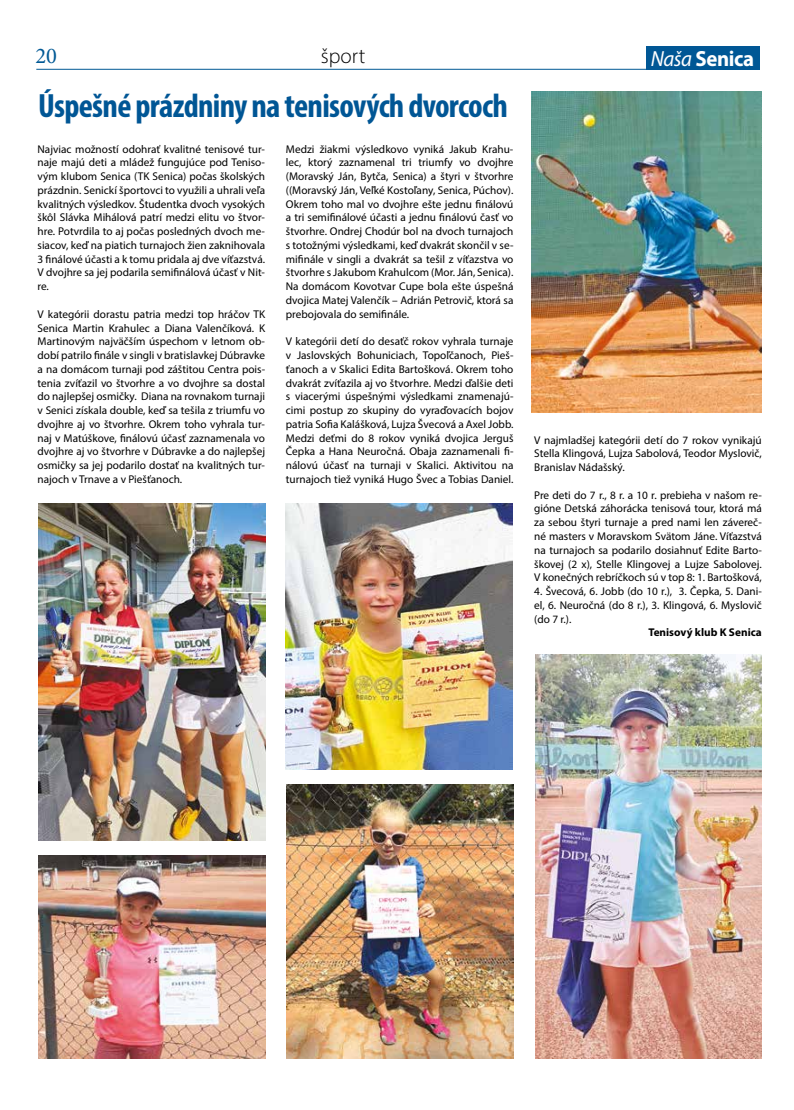
<style>
.page{position:relative;width:794px;height:1110px;background:#fff}
.page>*{position:absolute;margin:0;border:0;box-sizing:border-box;transform-origin:0 0}
.t1{font:700 condensed 33.75px "Myriad Pro";letter-spacing:-.02em;color:#005695}
.t2{font:22.5px "Minion Pro";color:#005995}
.t3{font:700 21.88px "Myriad Pro";letter-spacing:-.02em;color:#fff;scale:.95 1}
.t4{font:300 21.25px "Myriad Pro";color:#000}
.t5{font:11.25px/13.8px "Myriad Pro";color:#000;text-align:justify}
.t6{font:700 11.25px "Myriad Pro";color:#000}
.s1{font-weight:400;font-style:italic}
</style>
<div class="page">
<hr style="left:36px;top:69px;width:723px;height:1px;background:#005995">
<div style="left:646px;top:46px;width:113px;height:23px;background:#005795"></div>
<img style="left:531px;top:92px;width:231px;height:320px">
<img style="left:38px;top:503px;width:227px;height:337px">
<img style="left:286px;top:503px;width:226px;height:266px">
<img style="left:287px;top:784px;width:226px;height:274px">
<img style="left:38px;top:855px;width:227px;height:203px">
<img style="left:535px;top:654px;width:227px;height:404px">
<h2 class="t2" style="left:35px;top:41px;width:23px">20</h2>
<h3 class="t4" style="left:321px;top:43px;width:46px">šport</h3>
<h3 class="t3" style="left:651px;top:44px;width:110px"><span class="s1">Naša</span> Senica</h3>
<h1 class="t1" style="left:38px;top:84px;width:471px">Úspešné prázdniny na tenisových dvorcoch</h1>
<p class="t5" style="left:38px;top:142px;width:229px">Najviac možností odohrať kvalitné tenisové tur&shy;naje majú deti a mládež fungujúce pod Teniso&shy;vým klubom Senica (TK Senica) počas školských prázdnin. Senickí športovci to využili a uhrali veľa kvalitných výsledkov. Študentka dvoch vysokých škôl Slávka Mihálová patrí medzi elitu vo štvor&shy;hre. Potvrdila to aj počas posledných dvoch me&shy;siacov, keď na piatich turnajoch žien zaknihovala 3 finálové účasti a k tomu pridala aj dve víťazstvá.<br>V dvojhre sa jej podarila semifinálová účasť v Nit&shy;re.</p>
<p class="t5" style="left:38px;top:307px;width:229px">V kategórii dorastu patria medzi top hráčov TK Senica Martin Krahulec a Diana Valenčíková. K Martinovým najväčším úspechom v letnom ob&shy;dobí patrilo finále v singli v bratislavkej Dúbravke a na domácom turnaji pod záštitou Centra pois&shy;tenia zvíťazil vo štvorhre a vo dvojhre sa dostal do najlepšej osmičky. Diana na rovnakom turnaji v Senici získala double, keď sa tešila z triumfu vo dvojhre aj vo štvorhre. Okrem toho vyhrala tur&shy;naj v Matúškove, finálovú účasť zaznamenala vo dvojhre aj vo štvorhre v Dúbravke a do najlepšej osmičky sa jej podarilo dostať na kvalitných tur&shy;najoch v Trnave a v Piešťanoch.</p>
<p class="t5" style="left:286px;top:142px;width:229px">Medzi žiakmi výsledkovo vyniká Jakub Krahu&shy;lec, ktorý zaznamenal tri triumfy vo dvojhre (Moravský Ján, Bytča, Senica) a štyri v štvorhre ((Moravský Ján, Veľké Kostoľany, Senica, Púchov).<br>Okrem toho mal vo dvojhre ešte jednu finálovú a tri semifinálové účasti a jednu finálovú časť vo štvorhre. Ondrej Chodúr bol na dvoch turnajoch s totožnými výsledkami, keď dvakrát skončil v se&shy;mifinále v singli a dvakrát sa tešil z víťazstva vo štvorhre s Jakubom Krahulcom (Mor. Ján, Senica).<br>Na domácom Kovotvar Cupe bola ešte úspešná dvojica Matej Valenčík – Adrián Petrovič, ktorá sa prebojovala do semifinále.</p>
<p class="t5" style="left:286px;top:334px;width:229px">V kategórii detí do desaťč rokov vyhrala turnaje v Jaslovských Bohuniciach, Topoľčanoch, Pieš&shy;ťanoch a v Skalici Edita Bartošková. Okrem toho dvakrát zvíťazila aj vo štvorhre. Medzi ďalšie deti s viacerými úspešnými výsledkami znamenajú&shy;cimi postup zo skupiny do vyraďovacích bojov patria Sofia Kalášková, Lujza Švecová a Axel Jobb.<br>Medzi deťmi do 8 rokov vyniká dvojica Jerguš Čepka a Hana Neuročná. Obaja zaznamenali fi&shy;nálovú účasť na turnaji v Skalici. Aktivitou na turnajoch tiež vyniká Hugo Švec a Tobias Daniel.</p>
<p class="t5" style="left:534px;top:433px;width:229px">V najmladšej kategórii detí do 7 rokov vynikajú Stella Klingová, Lujza Sabolová, Teodor Myslovič, Branislav Nádašský.</p>
<p class="t5" style="left:534px;top:487px;width:229px">Pre deti do 7 r., 8 r. a 10 r. prebieha v našom re&shy;gióne Detská záhorácka tenisová tour, ktorá má za sebou štyri turnaje a pred nami len závereč&shy;né masters v Moravskom Svätom Jáne. Víťazstvá na turnajoch sa podarilo dosiahnuť Edite Barto&shy;škovej (2 x), Stelle Klingovej a Lujze Sabolovej.<br>V konečných rebríčkoch sú v top 8: 1. Bartošková,</p>
<p class="t5" style="left:534px;top:584px;width:229px">4. Švecová, 6. Jobb (do 10 r.), 3. Čepka, 5. Dani&shy;el, 6. Neuročná (do 8 r.), 3. Klingová, 6. Myslovič (do 7 r.).</p>
<p class="t6" style="left:648px;top:625px;width:115px">Tenisový klub K Senica</p>
</div>
